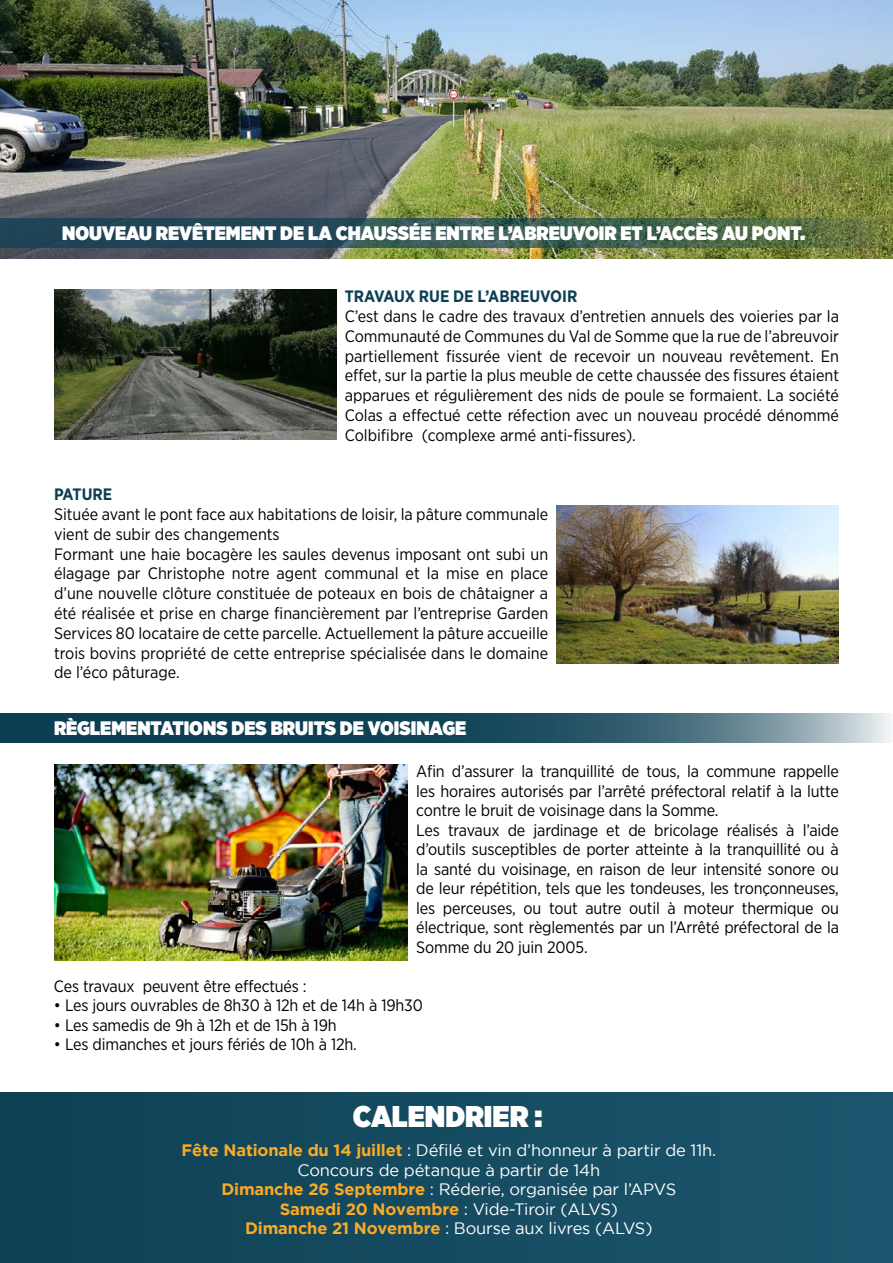
<style>
.page{position:relative;width:893px;height:1263px;background:#fff}
.page>*{position:absolute;margin:0;border:0;box-sizing:border-box;transform-origin:0 0}
.t1{font:900 30px "Gotham Narrow";color:#fff}
.t2{font:900 19.5px "Gotham Narrow";color:#fff}
.t3{font:16.5px/19.8px "Gotham Narrow";letter-spacing:-.01em;color:#000}
.t4{font:16.5px/19.5px "Gotham";letter-spacing:-.01em;color:#fff;text-align:center}
.t5{font:700 16.5px "Gotham Narrow";color:#0c3f53}
.s1{font-weight:700;color:#fbaa26}
</style>
<div class="page">
<div style="left:0;top:1093px;width:893px;height:170px;background:#154b61"></div>
<img style="left:0;top:0;width:893px;height:258px">
<svg style="left:0;top:218px;width:893px;height:30px;background:#375850"></svg>
<svg style="left:0;top:713px;width:890px;height:29px;background:#325d6d"></svg>
<img style="left:557px;top:505px;width:282px;height:158px">
<img style="left:54px;top:290px;width:282px;height:150px">
<img style="left:54px;top:764px;width:354px;height:196px">
<p class="t2" style="left:62px;top:220px;width:745px">NOUVEAU REVÊTEMENT DE LA CHAUSSÉE ENTRE L’ABREUVOIR ET L’ACCÈS AU PONT.</p>
<p class="t5" style="left:345px;top:286px;width:234px">TRAVAUX RUE DE L’ABREUVOIR</p>
<p class="t3" style="left:345px;top:306px;width:496px;text-align:justify">C’est dans le cadre des travaux d’entretien annuels des voieries par la Communauté de Communes du Val de Somme que la rue de l’abreuvoir partiellement fissurée vient de recevoir un nouveau revêtement. En effet, sur la partie la plus meuble de cette chaussée des fissures étaient apparues et régulièrement des nids de poule se formaient. La société Colas a effectué cette réfection avec un nouveau procédé dénommé Colbifibre (complexe armé anti-fissures).</p>
<p class="t5" style="left:54px;top:484px;width:60px">PATURE</p>
<p class="t3" style="left:54px;top:504px;width:496px">Située avant le pont face aux habitations de loisir, la pâture communale vient de subir des changements<br>Formant une haie bocagère les saules devenus imposant ont subi un élagage par Christophe notre agent communal et la mise en place d’une nouvelle clôture constituée de poteaux en bois de châtaigner a été réalisée et prise en charge financièrement par l’entreprise Garden Services 80 locataire de cette parcelle. Actuellement la pâture accueille trois bovins propriété de cette entreprise spécialisée dans le domaine de l’éco pâturage.</p>
<p class="t2" style="left:54px;top:714px;width:414px">RÈGLEMENTATIONS DES BRUITS DE VOISINAGE</p>
<p class="t3" style="left:416px;top:761px;width:424px">Afin d’assurer la tranquillité de tous, la commune rappelle les horaires autorisés par l’arrêté préfectoral relatif à la lutte contre le bruit de voisinage dans la Somme.<br>Les travaux de jardinage et de bricolage réalisés à l’aide d’outils susceptibles de porter atteinte à la tranquillité ou à la santé du voisinage, en raison de leur intensité sonore ou de leur répétition, tels que les tondeuses, les tronçonneuses, les perceuses, ou tout autre outil à moteur thermique ou électrique, sont règlementés par un l’Arrêté préfectoral de la Somme du 20 juin 2005.</p>
<p class="t3" style="left:54px;top:976px;width:254px">Ces travaux peuvent être effectués :</p>
<p class="t3" style="left:54px;top:995px;width:370px">• Les jours ouvrables de 8h30 à 12h et de 14h à 19h30</p>
<p class="t3" style="left:54px;top:1015px;width:284px">• Les samedis de 9h à 12h et de 15h à 19h</p>
<p class="t3" style="left:54px;top:1034px;width:304px">• Les dimanches et jours fériés de 10h à 12h.</p>
<h1 class="t1" style="left:353px;top:1096px;width:191px">CALENDRIER :</h1>
<p class="t4" style="left:182px;top:1140px;width:536px"><span class="s1">Fête Nationale du 14 juillet</span> : Défilé et vin d’honneur à partir de 11h.<br>Concours de pétanque à partir de 14h<br><span class="s1">Dimanche 26 Septembre</span> : Réderie, organisée par l’APVS<br><span class="s1">Samedi 20 Novembre</span> : Vide-Tiroir (ALVS)<br><span class="s1">Dimanche 21 Novembre</span> : Bourse aux livres (ALVS)</p>
</div>
